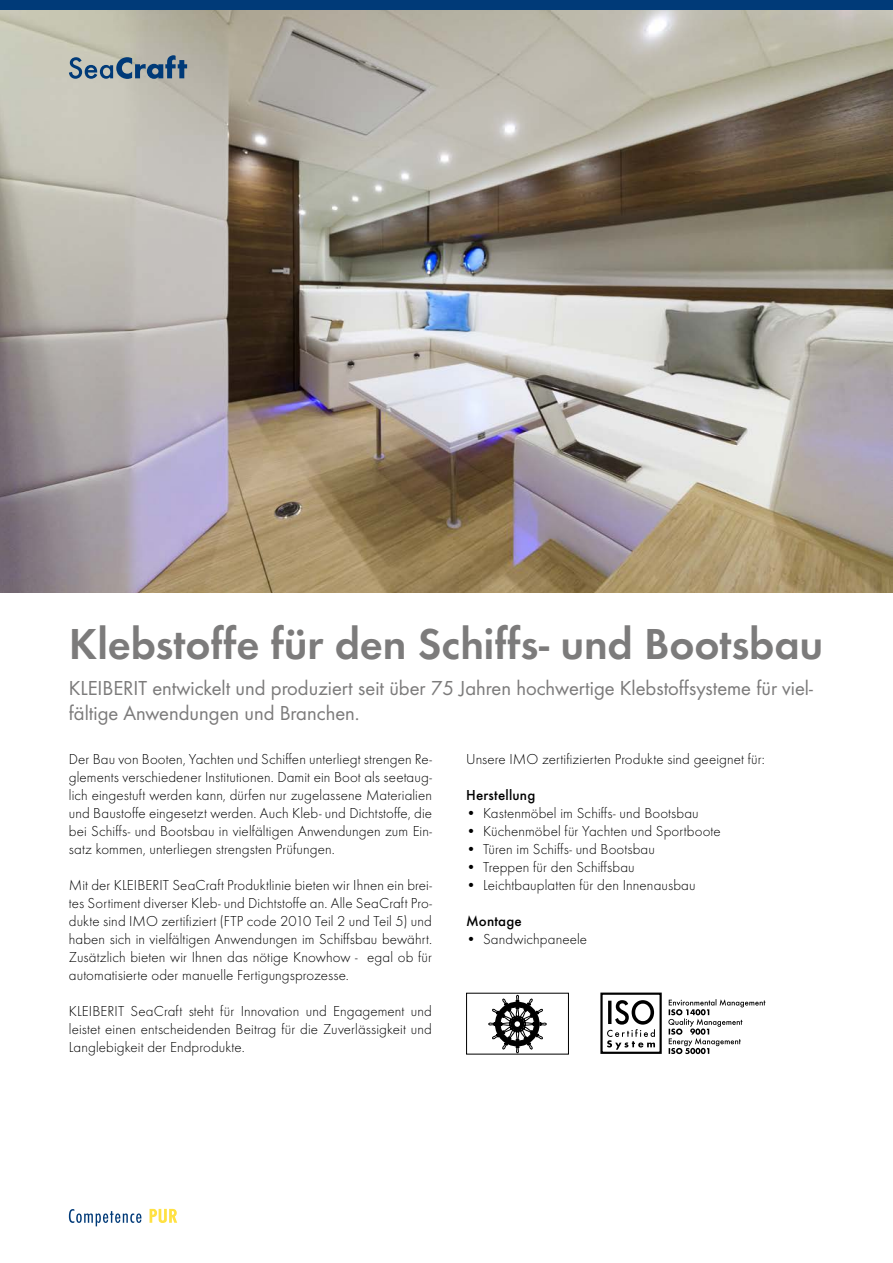
<style>
.page{position:relative;width:893px;height:1263px;background:#fff}
.page>*{position:absolute;margin:0;border:0;box-sizing:border-box;transform-origin:0 0}
.t1{font:45px "Futura Dem";color:#7c7b7b}
.t2{font:21px/25.2px "Futura Boo";color:#7c7b7b}
.t3{font:300 15px/18px "Futura";letter-spacing:.005em;color:#000;text-align:justify}
.t4{font:500 15px "Futura";letter-spacing:.01em;color:#000}
</style>
<div class="page">
<img style="left:0;top:10px;width:893px;height:582px">
<div style="left:600px;top:992px;width:62px;height:62px;border:2px solid #000"></div>
<svg style="left:607px;top:1000px;width:48px;height:50px"></svg>
<svg style="left:668px;top:999px;width:97px;height:55px"></svg>
<div style="left:466px;top:993px;width:103px;height:61px;border:1px solid #000"></div>
<svg style="left:488px;top:995px;width:59px;height:58px"></svg>
<svg style="left:69px;top:1209px;width:72px;height:17px"></svg>
<svg style="left:150px;top:1209px;width:27px;height:14px"></svg>
<svg style="left:69px;top:55px;width:118px;height:24px;background:#788d9c"></svg>
<div style="left:0;top:0;width:893px;height:10px;background:#003a78"></div>
<h1 class="t1" style="left:69px;top:611px;width:756px">Klebstoffe für den Schiffs- und Bootsbau</h1>
<h2 class="t2" style="left:69px;top:675px;width:745px">KLEIBERIT entwickelt und produziert seit über 75 Jahren hochwertige Klebstoffsysteme für viel&shy;fältige Anwendungen und Branchen.</h2>
<p class="t3" style="left:69px;top:750px;width:365px">Der Bau von Booten, Yachten und Schiffen unterliegt strengen Re&shy;glements verschiedener Institutionen. Damit ein Boot als seetaug&shy;lich eingestuft werden kann, dürfen nur zugelassene Materialien und Baustoffe eingesetzt werden. Auch Kleb- und Dichtstoffe, die bei Schiffs- und Bootsbau in vielfältigen Anwendungen zum Ein&shy;satz kommen, unterliegen strengsten Prüfungen.</p>
<p class="t3" style="left:69px;top:876px;width:365px">Mit der KLEIBERIT SeaCraft Produktlinie bieten wir Ihnen ein brei&shy;tes Sortiment diverser Kleb- und Dichtstoffe an. Alle SeaCraft Pro&shy;dukte sind IMO zertifiziert (FTP code 2010 Teil 2 und Teil 5) und haben sich in vielfältigen Anwendungen im Schiffsbau bewährt.<br>Zusätzlich bieten wir Ihnen das nötige Knowhow - egal ob für automatisierte oder manuelle Fertigungsprozesse.</p>
<p class="t3" style="left:69px;top:1002px;width:365px">KLEIBERIT SeaCraft steht für Innovation und Engagement und leistet einen entscheidenden Beitrag für die Zuverlässigkeit und Langlebigkeit der Endprodukte.</p>
<p class="t3" style="left:466px;top:750px;width:300px">Unsere IMO zertifizierten Produkte sind geeignet für:</p>
<p class="t4" style="left:466px;top:786px;width:71px">Herstellung</p>
<p class="t3" style="left:466px;top:804px;width:234px">• Kastenmöbel im Schiffs- und Bootsbau</p>
<p class="t3" style="left:466px;top:822px;width:256px">• Küchenmöbel für Yachten und Sportboote</p>
<p class="t3" style="left:466px;top:840px;width:190px">• Türen im Schiffs- und Bootsbau</p>
<p class="t3" style="left:466px;top:858px;width:170px">• Treppen für den Schiffsbau</p>
<p class="t3" style="left:466px;top:876px;width:231px">• Leichtbauplatten für den Innenausbau</p>
<p class="t4" style="left:466px;top:912px;width:57px">Montage</p>
<p class="t3" style="left:466px;top:930px;width:123px">• Sandwichpaneele</p>
</div>
